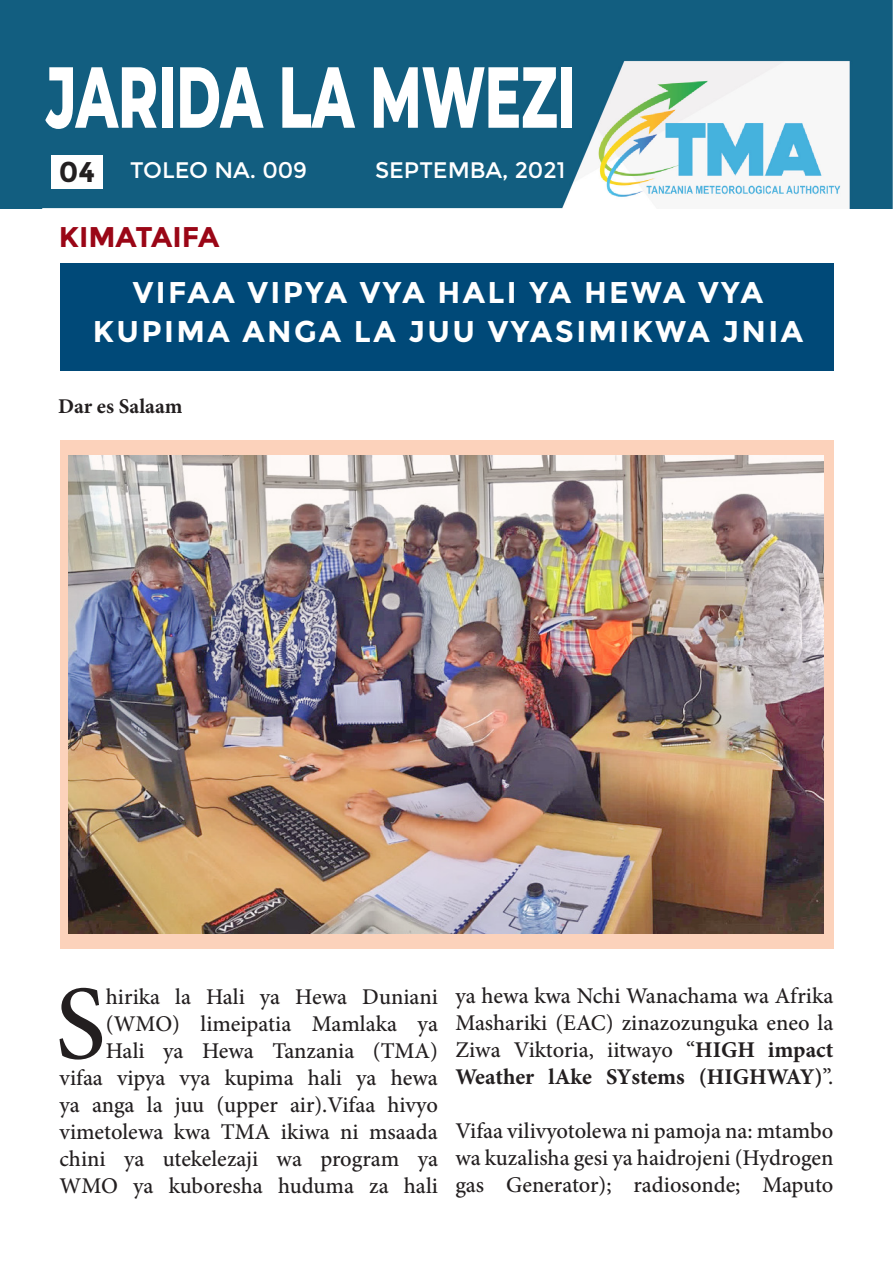
<style>
.page{position:relative;width:893px;height:1263px;background:#fff}
.page>*{position:absolute;margin:0;border:0;box-sizing:border-box;transform-origin:0 0}
.Paragraph_Style_1{font:500 105.6px "Minion Pro";color:#231f20}
.t1{font:800 86.4px "Montserrat";color:#fff;scale:.63 1}
.t2{font:700 30px/39px "Montserrat";letter-spacing:.08em;color:#fff;text-align:center}
.t3{font:700 28.5px "Montserrat";color:#9a0616}
.t4{font:700 28.5px "Montserrat";color:#231f20}
.Paragraph_Style_1-2{font:500 22.5px/27px "Minion Pro";color:#231f20;text-align:justify}
.t5{font:22.5px "Montserrat";color:#fff}
.t6{font:700 21px "Minion Pro";color:#231f20}
.s1{font-weight:700}
</style>
<div class="page">
<div style="left:60px;top:440px;width:773px;height:508px;background:#fcd2bb"></div>
<img style="left:0;top:0;width:893px;height:209px">
<div style="left:52px;top:156px;width:51px;height:33px;background:#fff"></div>
<div style="left:60px;top:264px;width:773px;height:107px;background:#004978"></div>
<img style="left:68px;top:455px;width:755px;height:478px">
<p class="t1" style="left:46px;top:34px;width:842px">JARIDA LA MWEZI</p>
<p class="t4" style="left:59px;top:155px;width:38px">04</p>
<p class="t5" style="left:130px;top:157px;width:179px">TOLEO NA. 009</p>
<p class="t5" style="left:375px;top:157px;width:192px">SEPTEMBA, 2021</p>
<p class="t3" style="left:59px;top:220px;width:162px">KIMATAIFA</p>
<p class="t2" style="left:93px;top:273px;width:712px">VIFAA VIPYA VYA HALI YA HEWA VYA<br>KUPIMA ANGA LA JUU VYASIMIKWA JNIA</p>
<p class="t6" style="left:58px;top:391px;width:126px">Dar es Salaam</p>
<p class="Paragraph_Style_1-2" style="left:60px;top:983px;width:380px;text-align:right">hirika la Hali ya Hewa Duniani (WMO) limeipatia Mamlaka ya<br>Hali ya Hewa Tanzania (TMA) vifaa vipya vya kupima hali ya hewa ya anga la juu (upper air).Vifaa hivyo vimetolewa kwa TMA ikiwa ni msaada chini ya utekelezaji wa program ya<br>WMO ya kuboresha huduma za hali</p>
<p class="Paragraph_Style_1-2" style="left:455px;top:982px;width:380px">ya hewa kwa Nchi Wanachama wa Afrika Mashariki (EAC) zinazozunguka eneo la Ziwa Viktoria, iitwayo “<span class="s1">HIGH impact Weather lAke SYstems (HIGHWAY)</span>”.</p>
<p class="Paragraph_Style_1" style="left:55px;top:953px;width:52px">S</p>
<p class="Paragraph_Style_1-2" style="left:455px;top:1117px;width:380px">Vifaa vilivyotolewa ni pamoja na: mtambo wa kuzalisha gesi ya haidrojeni (Hydrogen gas Generator); radiosonde; Maputo</p>
</div>
